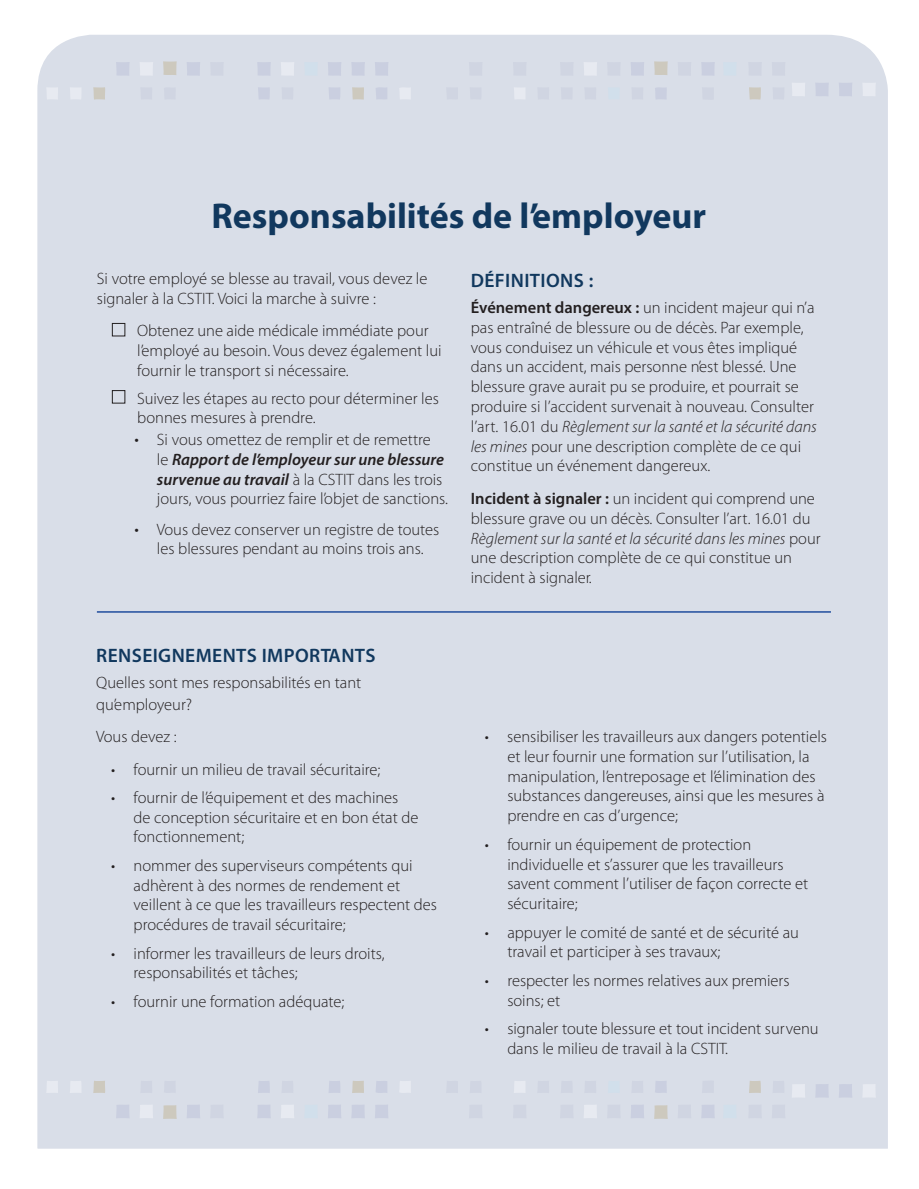
<style>
.page{position:relative;width:919px;height:1189px;background:#fff}
.page>*{position:absolute;margin:0;border:0;box-sizing:border-box;transform-origin:0 0}
.t1{font:700 36px "Myriad Pro";color:#11385e}
.t2{font:600 19.5px "Myriad Pro";letter-spacing:.02em;color:#11385e}
.t3{font:300 16.5px/19.8px "Myriad Pro";color:#231f20}
.s1{font-size:18px}
.s2{font-weight:600;font-style:italic}
.s3{font-weight:600}
.s4{font-style:italic}
</style>
<div class="page">
<div style="left:37px;top:35px;width:851px;height:1114px;background:#d9dee8"></div>
<svg style="left:513px;top:1104px;width:13px;height:14px"></svg>
<svg style="left:560px;top:1104px;width:13px;height:14px"></svg>
<svg style="left:583px;top:1104px;width:14px;height:14px"></svg>
<svg style="left:607px;top:1104px;width:13px;height:14px"></svg>
<svg style="left:630px;top:1104px;width:14px;height:14px"></svg>
<svg style="left:654px;top:1105px;width:13px;height:14px"></svg>
<svg style="left:677px;top:1104px;width:14px;height:14px"></svg>
<svg style="left:701px;top:1104px;width:13px;height:14px"></svg>
<svg style="left:748px;top:1104px;width:14px;height:14px"></svg>
<svg style="left:771px;top:1104px;width:14px;height:14px"></svg>
<svg style="left:791px;top:1084px;width:14px;height:14px"></svg>
<svg style="left:815px;top:1084px;width:13px;height:14px"></svg>
<svg style="left:838px;top:1084px;width:14px;height:14px"></svg>
<svg style="left:862px;top:1084px;width:13px;height:14px"></svg>
<svg style="left:513px;top:1081px;width:12px;height:12px"></svg>
<svg style="left:537px;top:1081px;width:12px;height:12px"></svg>
<svg style="left:561px;top:1081px;width:11px;height:12px"></svg>
<svg style="left:584px;top:1081px;width:12px;height:12px"></svg>
<svg style="left:608px;top:1081px;width:12px;height:12px"></svg>
<svg style="left:631px;top:1081px;width:12px;height:12px"></svg>
<svg style="left:655px;top:1081px;width:12px;height:12px"></svg>
<svg style="left:702px;top:1080px;width:12px;height:13px"></svg>
<svg style="left:749px;top:1081px;width:12px;height:12px"></svg>
<svg style="left:772px;top:1081px;width:12px;height:12px"></svg>
<svg style="left:723px;top:1104px;width:13px;height:14px"></svg>
<svg style="left:116px;top:1104px;width:14px;height:14px"></svg>
<svg style="left:140px;top:1104px;width:13px;height:14px"></svg>
<svg style="left:163px;top:1105px;width:14px;height:14px"></svg>
<svg style="left:187px;top:1104px;width:13px;height:14px"></svg>
<svg style="left:210px;top:1104px;width:14px;height:14px"></svg>
<svg style="left:257px;top:1104px;width:14px;height:14px"></svg>
<svg style="left:281px;top:1104px;width:13px;height:14px"></svg>
<svg style="left:304px;top:1104px;width:14px;height:14px"></svg>
<svg style="left:328px;top:1104px;width:13px;height:14px"></svg>
<svg style="left:351px;top:1104px;width:14px;height:14px"></svg>
<svg style="left:375px;top:1104px;width:13px;height:14px"></svg>
<svg style="left:469px;top:1104px;width:13px;height:14px"></svg>
<svg style="left:46px;top:1081px;width:12px;height:12px"></svg>
<svg style="left:70px;top:1081px;width:12px;height:12px"></svg>
<svg style="left:93px;top:1081px;width:12px;height:12px"></svg>
<svg style="left:140px;top:1081px;width:12px;height:12px"></svg>
<svg style="left:164px;top:1081px;width:12px;height:12px"></svg>
<svg style="left:258px;top:1081px;width:12px;height:12px"></svg>
<svg style="left:281px;top:1081px;width:12px;height:12px"></svg>
<svg style="left:328px;top:1081px;width:12px;height:12px"></svg>
<svg style="left:352px;top:1081px;width:12px;height:12px"></svg>
<svg style="left:375px;top:1081px;width:12px;height:12px"></svg>
<svg style="left:399px;top:1081px;width:12px;height:12px"></svg>
<svg style="left:446px;top:1081px;width:12px;height:12px"></svg>
<svg style="left:469px;top:1081px;width:13px;height:12px"></svg>
<div style="left:112px;top:323px;width:13px;height:13px;border:1px solid #231f20"></div>
<div style="left:112px;top:390px;width:13px;height:13px;border:1px solid #231f20"></div>
<hr style="left:97px;top:611px;width:734px;height:2px;background:#204d9d">
<h1 class="t1" style="left:211px;top:192px;width:496px">Responsabilités de l’employeur</h1>
<p class="t3" style="left:97px;top:269px;width:332px">Si votre employé se blesse au travail, vous devez le signaler à la CSTIT. Voici la marche à suivre :</p>
<p class="t3" style="left:137px;top:321px;width:306px">Obtenez une aide médicale immédiate pour l’employé au besoin. Vous devez également lui fournir le transport si nécessaire.</p>
<p class="t3" style="left:137px;top:388px;width:303px">Suivez les étapes au recto pour déterminer les bonnes mesures à prendre.</p>
<p class="t3" style="left:157px;top:429px;width:292px;text-indent:-22px"><span class="s1">•</span> Si vous omettez de remplir et de remettre<br>le <span class="s2">Rapport de l’employeur sur une blessure survenue au travail</span> à la CSTIT dans les trois jours, vous pourriez faire l’objet de sanctions.</p>
<p class="t3" style="left:134px;top:519px;width:306px;text-align:center"><span class="s1">•</span> Vous devez conserver un registre de toutes les blessures pendant au moins trois ans.</p>
<p class="t2" style="left:471px;top:268px;width:124px">DÉFINITIONS :</p>
<p class="t3" style="left:471px;top:297px;width:348px"><span class="s3">Événement dangereux :</span> un incident majeur qui n’a pas entraîné de blessure ou de décès. Par exemple, vous conduisez un véhicule et vous êtes impliqué dans un accident, mais personne n’est blessé. Une blessure grave aurait pu se produire, et pourrait se produire si l’accident survenait à nouveau. Consulter l’art. 16.01 du <span class="s4">Règlement sur la santé et la sécurité dans les mines</span> pour une description complète de ce qui constitue un événement dangereux.</p>
<p class="t3" style="left:471px;top:488px;width:351px"><span class="s3">Incident à signaler :</span> un incident qui comprend une blessure grave ou un décès. Consulter l’art. 16.01 du <span class="s4">Règlement sur la santé et la sécurité dans les mines</span> pour une description complète de ce qui constitue un incident à signaler.</p>
<p class="t2" style="left:96px;top:643px;width:281px">RENSEIGNEMENTS IMPORTANTS</p>
<p class="t3" style="left:96px;top:672px;width:266px;line-height:21.6px">Quelles sont mes responsabilités en tant qu’employeur?</p>
<p class="t3" style="left:96px;top:727px;width:82px">Vous devez :</p>
<p class="t3" style="left:111px;top:759px;width:271px">• fournir un milieu de travail sécuritaire;</p>
<p class="t3" style="left:134px;top:787px;width:286px;text-indent:-23px">• fournir de l’équipement et des machines de conception sécuritaire et en bon état de fonctionnement;</p>
<p class="t3" style="left:134px;top:855px;width:305px;text-indent:-23px">• nommer des superviseurs compétents qui adhèrent à des normes de rendement et veillent à ce que les travailleurs respectent des procédures de travail sécuritaire;</p>
<p class="t3" style="left:134px;top:943px;width:252px;text-indent:-23px">• informer les travailleurs de leurs droits, responsabilités et tâches;</p>
<p class="t3" style="left:111px;top:991px;width:235px">• fournir une formation adéquate;</p>
<p class="t3" style="left:507px;top:726px;width:321px;text-indent:-23px">• sensibiliser les travailleurs aux dangers potentiels et leur fournir une formation sur l’utilisation, la manipulation, l’entreposage et l’élimination des substances dangereuses, ainsi que les mesures à prendre en cas d’urgence;</p>
<p class="t3" style="left:507px;top:834px;width:302px;text-indent:-23px">• fournir un équipement de protection individuelle et s’assurer que les travailleurs savent comment l’utiliser de façon correcte et sécuritaire;</p>
<p class="t3" style="left:507px;top:922px;width:293px;text-indent:-23px">• appuyer le comité de santé et de sécurité au travail et participer à ses travaux;</p>
<p class="t3" style="left:507px;top:970px;width:284px;text-indent:-23px">• respecter les normes relatives aux premiers soins; et</p>
<p class="t3" style="left:507px;top:1018px;width:313px;text-indent:-23px">• signaler toute blessure et tout incident survenu dans le milieu de travail à la CSTIT.</p>
</div>
